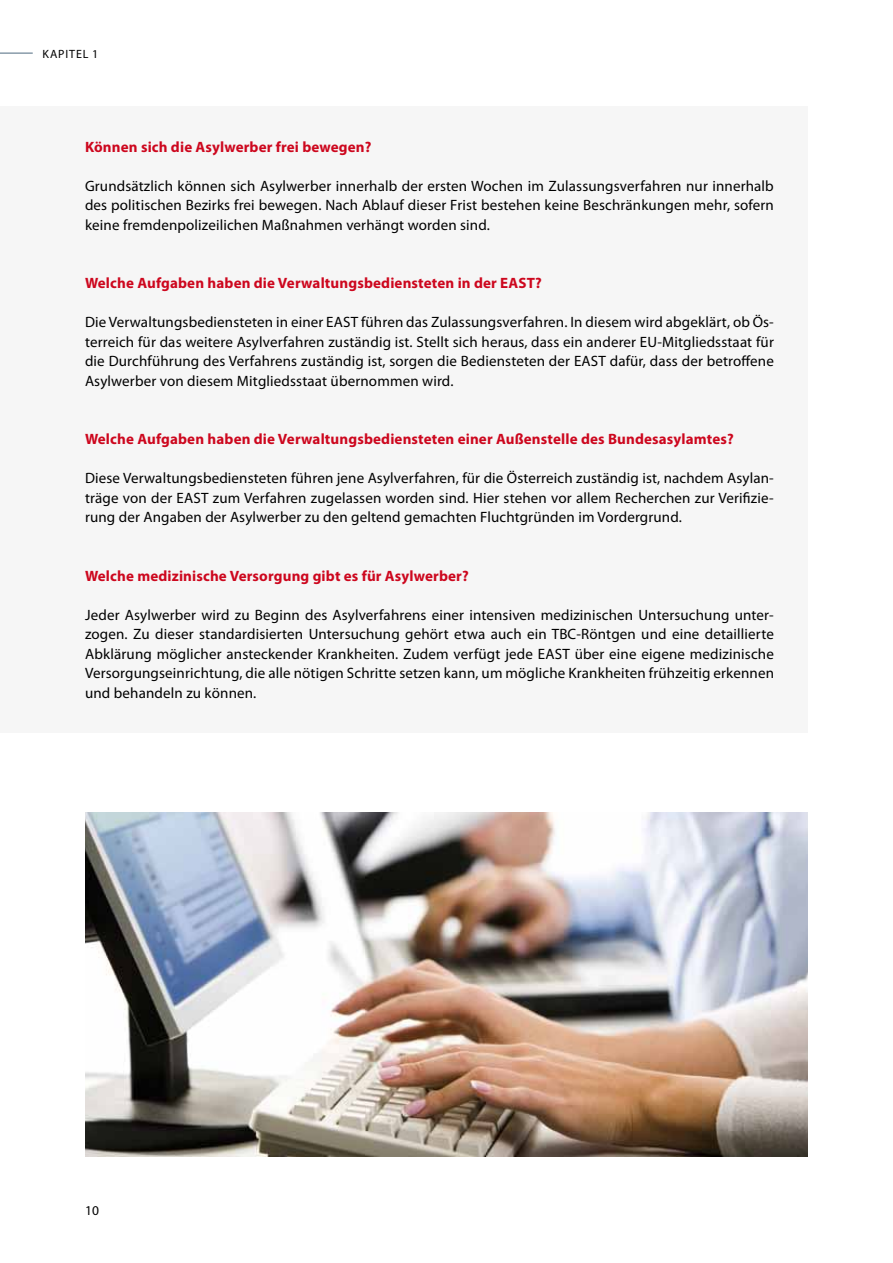
<style>
.page{position:relative;width:893px;height:1263px;background:#fff}
.page>*{position:absolute;margin:0;border:0;box-sizing:border-box;transform-origin:0 0}
.t1{font:15px/19.5px "Myriad Pro";letter-spacing:.01em;color:#000;text-align:justify}
.t2{font:700 15px "Myriad Pro";letter-spacing:.01em;color:#cd071e}
.t3{font:13.5px "Myriad Pro";color:#000}
.t4{font:12px "Myriad Pro";color:#000}
</style>
<div class="page">
<hr style="left:0;top:52px;width:33px;height:2px;background:#899baa">
<div style="left:0;top:106px;width:808px;height:626px;background:#f6f6f6"></div>
<img style="left:85px;top:812px;width:723px;height:345px">
<p class="t4" style="left:43px;top:46px;width:15px">Kapitel</p>
<p class="t4" style="left:92px;top:46px;width:8px">1</p>
<p class="t2" style="left:85px;top:137px;width:288px">Können sich die Asylwerber frei bewegen?</p>
<p class="t1" style="left:85px;top:176px;width:690px">Grundsätzlich können sich Asylwerber innerhalb der ersten Wochen im Zulassungsverfahren nur innerhalb des politischen Bezirks frei bewegen. Nach Ablauf dieser Frist bestehen keine Beschränkungen mehr, sofern keine fremdenpolizeilichen Maßnahmen verhängt worden sind.</p>
<p class="t2" style="left:85px;top:273px;width:458px">Welche Aufgaben haben die Verwaltungsbediensteten in der EAST?</p>
<p class="t1" style="left:85px;top:312px;width:690px">Die Verwaltungsbediensteten in einer EAST führen das Zulassungsverfahren. In diesem wird abgeklärt, ob Ös&shy;terreich für das weitere Asylverfahren zuständig ist. Stellt sich heraus, dass ein anderer EU-Mitgliedsstaat für die Durchführung des Verfahrens zuständig ist, sorgen die Bediensteten der EAST dafür, dass der betroffene Asylwerber von diesem Mitgliedsstaat übernommen wird.</p>
<p class="t2" style="left:85px;top:429px;width:650px">Welche Aufgaben haben die Verwaltungsbediensteten einer Außenstelle des Bundesasylamtes?</p>
<p class="t1" style="left:85px;top:468px;width:690px">Diese Verwaltungsbediensteten führen jene Asylverfahren, für die Österreich zuständig ist, nachdem Asylan&shy;träge von der EAST zum Verfahren zugelassen worden sind. Hier stehen vor allem Recherchen zur Verifizie&shy;rung der Angaben der Asylwerber zu den geltend gemachten Fluchtgründen im Vordergrund.</p>
<p class="t2" style="left:85px;top:566px;width:385px">Welche medizinische Versorgung gibt es für Asylwerber?</p>
<p class="t1" style="left:85px;top:605px;width:690px">Jeder Asylwerber wird zu Beginn des Asylverfahrens einer intensiven medizinischen Untersuchung unter&shy;zogen. Zu dieser standardisierten Untersuchung gehört etwa auch ein TBC-Röntgen und eine detaillierte Abklärung möglicher ansteckender Krankheiten. Zudem verfügt jede EAST über eine eigene medizinische Versorgungseinrichtung, die alle nötigen Schritte setzen kann, um mögliche Krankheiten frühzeitig erkennen und behandeln zu können.</p>
<p class="t3" style="left:85px;top:1202px;width:15px">10</p>
</div>
